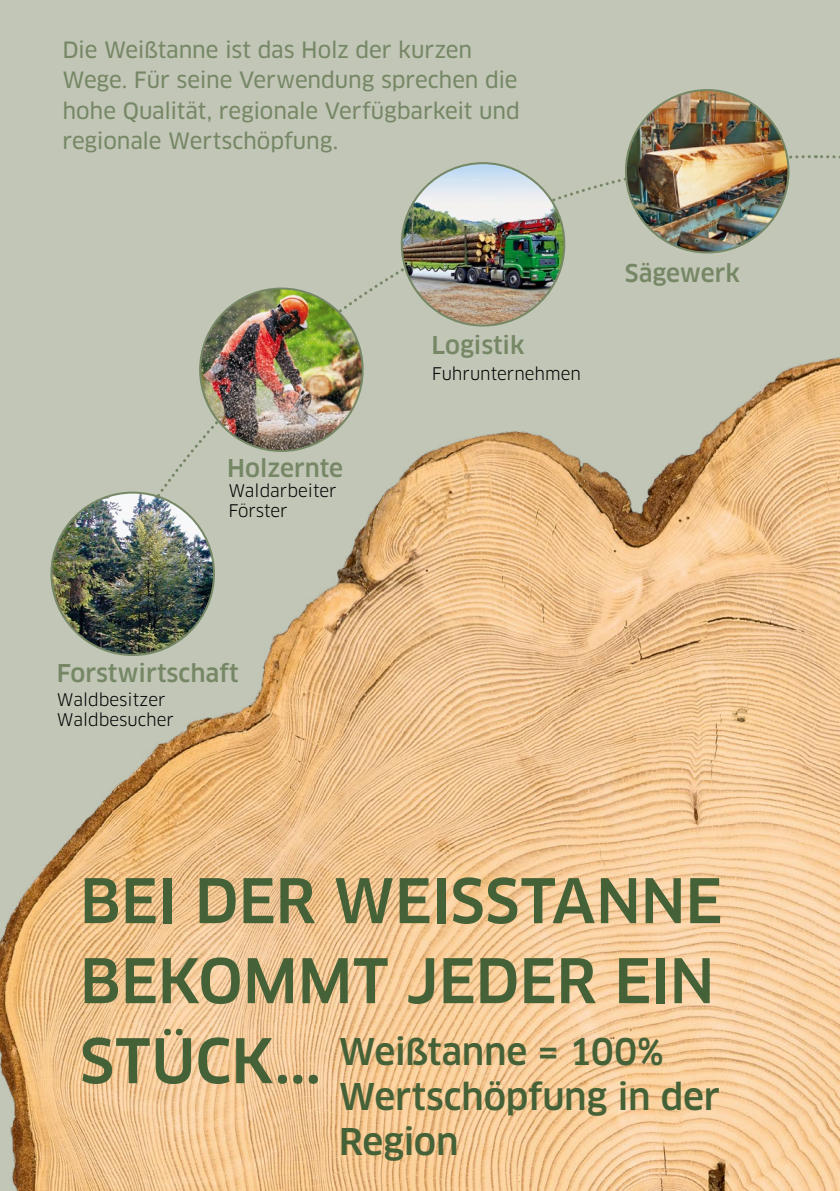
<style>
.page{position:relative;width:840px;height:1191px;background:#fff}
.page>*{position:absolute;margin:0;border:0;box-sizing:border-box;transform-origin:0 0}
.t1{font:500 60px/80px "Clan Pro";letter-spacing:-.005em;color:#456137}
.t2{font:500 36px/45px "Clan Pro";letter-spacing:-.01em;color:#456137}
.t3{font:500 24px "Clan Pro";color:#768765}
.t4{font:22px/30.6px "Clan Pro News";letter-spacing:-.005em;color:#768765}
.t5{font:17px/20px "Clan Pro";color:#000}
.s1{font-size:60px}
</style>
<div class="page">
<div style="left:0;top:0;width:839px;height:1191px;background:#c1c6b7"></div>
<svg style="left:814px;top:154px;width:26px;height:491px"></svg>
<img style="left:0;top:287px;width:839px;height:904px">
<img style="left:200px;top:288px;width:162px;height:163px;border-radius:81px">
<img style="left:401px;top:163px;width:163px;height:161px">
<img style="left:625px;top:90px;width:163px;height:162px;border-radius:81px">
<img style="left:51px;top:492px;width:163px;height:163px;border-radius:81px">
<p class="t4" style="left:62px;top:34px;width:459px">Die Weißtanne ist das Holz der kurzen Wege. Für seine Verwendung sprechen die hohe Qualität, regionale Verfügbarkeit und regionale Wertschöpfung.</p>
<p class="t3" style="left:431px;top:331px;width:95px">Logistik</p>
<p class="t3" style="left:227px;top:454px;width:117px">Holzernte</p>
<p class="t5" style="left:228px;top:481px;width:110px">Waldarbeiter<br>Förster</p>
<p class="t5" style="left:431px;top:364px;width:151px">Fuhrunternehmen</p>
<p class="t3" style="left:624px;top:259px;width:117px">Sägewerk</p>
<p class="t3" style="left:57px;top:659px;width:183px">Forstwirtschaft</p>
<p class="t5" style="left:57px;top:689px;width:119px">Waldbesitzer<br>Waldbesucher</p>
<h1 class="t1" style="left:80px;top:861px;width:644px">BEI DER WEISSTANNE<br>BEKOMMT JEDER EIN</h1>
<h2 class="t2" style="left:339px;top:1029px;width:382px;text-indent:-259px"><span class="s1">STÜCK...</span> Weißtanne = 100%<br>Wertschöpfung in der<br>Region</h2>
</div>
